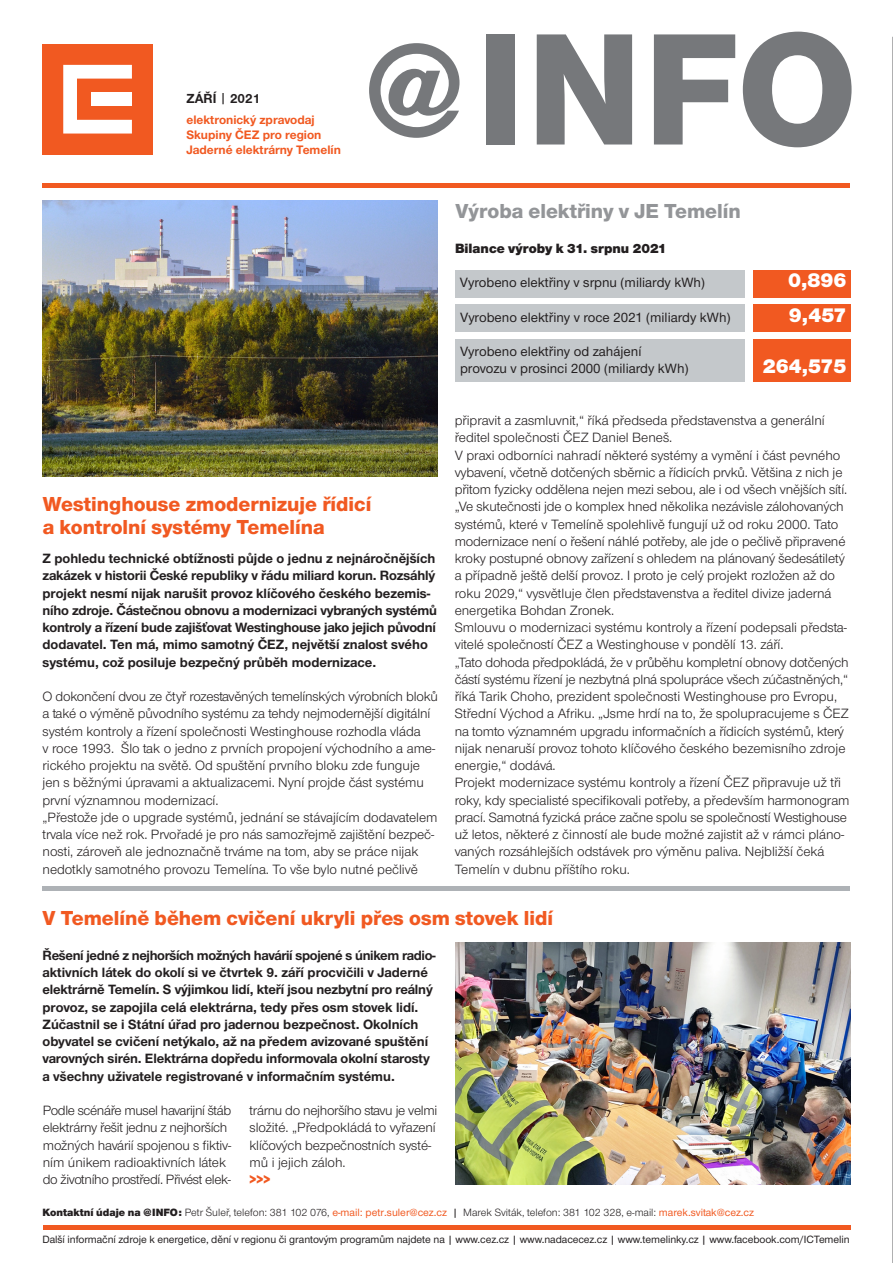
<style>
.page{position:relative;width:893px;height:1263px;background:#fff}
.page>*{position:absolute;margin:0;border:0;box-sizing:border-box;transform-origin:0 0}
.t1{font:800 165px "Nimbus CEZOT";color:#76787b}
.titulek_16{font:800 21px/22.5px "Nimbus CEZOT";color:#f15921}
.titulek_16-2{font:800 21px "Nimbus CEZOT";color:#939598}
._00_text{font:900 21px "Nimbus CEZOT";color:#fff}
._00_text-2{font:13.95px/17.2px "Nimbus CEZOT";letter-spacing:-.005em;color:#231f20}
._00_text-3{font:700 13.95px/17.2px "Nimbus CEZOT";color:#231f20}
._00_text-4{font:500 13.95px "Nimbus CEZOT";color:#231f20}
._00_text-5{font:900 13.95px "Nimbus CEZOT";color:#231f20}
._00_text-6{font:800 13.95px "Nimbus CEZOT";color:#f15921}
.t2{font:700 13.5px "Nimbus CEZ";color:#231f20}
.t3{font:700 12.75px/15.3px "Nimbus CEZOT";color:#f15921}
.tiráž{font:500 10.95px "Nimbus CEZOT";letter-spacing:-.005em;color:#231f20}
.tiráž-2{font:10.95px "Nimbus CEZOT";color:#231f20}
.s1{font-family:"Nimbus CEZOT";font-weight:500}
.s2{font-size:135px}
.s3{font-weight:900}
.s4{font-weight:500;color:#f15921}
.s5{font-weight:500}
</style>
<div class="page">
<hr style="left:892px;top:37px;width:1px;height:1226px;background:#636366">
<img style="left:42px;top:201px;width:396px;height:276px">
<div style="left:42px;top:44px;width:111px;height:110px;background:#f15921"></div>
<svg style="left:63px;top:65px;width:69px;height:69px"></svg>
<div style="left:91px;top:92px;width:40px;height:14px;background:#fff"></div>
<hr style="left:43px;top:1225px;width:807px;height:4px;background:#f15921">
<div style="left:456px;top:270px;width:289px;height:27px;background:#c4c8cb"></div>
<div style="left:456px;top:339px;width:289px;height:42px;background:#c4c8cb"></div>
<div style="left:753px;top:270px;width:98px;height:27px;background:#f15921"></div>
<div style="left:753px;top:339px;width:98px;height:42px;background:#f15921"></div>
<div style="left:456px;top:304px;width:289px;height:28px;background:#c4c8cb"></div>
<div style="left:753px;top:304px;width:98px;height:28px;background:#f15921"></div>
<hr style="left:43px;top:184px;width:807px;height:4px;background:#f15921">
<img style="left:455px;top:943px;width:395px;height:241px">
<hr style="left:43px;top:887px;width:807px;height:4px;background:#aeb2b6">
<p class="t2" style="left:186px;top:90px;width:75px">ZÁŘÍ <span class="s1">|</span> 2021</p>
<p class="t3" style="left:186px;top:112px;width:156px">elektronický zpravodaj<br>Skupiny ČEZ pro region<br>Jaderné elektrárny Temelín</p>
<p class="t1" style="left:365px;top:-5px;width:494px"><span class="s2">@</span>INFO</p>
<p class="titulek_16-2" style="left:455px;top:199px;width:287px">Výroba elektřiny v JE Temelín</p>
<p class="_00_text-5" style="left:455px;top:240px;width:213px">Bilance výroby k 31. srpnu 2021</p>
<p class="_00_text-4" style="left:460px;top:274px;width:247px">Vyrobeno elektřiny v srpnu (miliardy kWh)</p>
<p class="_00_text" style="left:788px;top:268px;width:60px">0,896</p>
<p class="_00_text-4" style="left:460px;top:309px;width:272px">Vyrobeno elektřiny v roce 2021 (miliardy kWh)</p>
<p class="_00_text" style="left:789px;top:302px;width:59px">9,457</p>
<p class="_00_text-4" style="left:460px;top:343px;width:183px">Vyrobeno elektřiny od zahájení</p>
<p class="_00_text-4" style="left:460px;top:360px;width:230px">provozu v prosinci 2000 (miliardy kWh)</p>
<p class="_00_text" style="left:763px;top:354px;width:85px">264,575</p>
<p class="_00_text-2" style="left:455px;top:412px;width:371px">připravit a zasmluvnit,“ říká předseda představenstva a generální ředitel společnosti ČEZ Daniel Beneš.</p>
<p class="_00_text-2" style="left:455px;top:446px;width:394px">V praxi odborníci nahradí některé systémy a vymění i část pevného vybavení, včetně dotčených sběrnic a řídicích prvků. Většina z nich je přitom fyzicky oddělena nejen mezi sebou, ale i od všech vnějších sítí.</p>
<p class="_00_text-2" style="left:455px;top:498px;width:392px">„Ve skutečnosti jde o komplex hned několika nezávisle zálohovaných systémů, které v Temelíně spolehlivě fungují už od roku 2000. Tato modernizace není o řešení náhlé potřeby, ale jde o pečlivě připravené kroky postupné obnovy zařízení s ohledem na plánovaný šedesátiletý a případně ještě delší provoz. I proto je celý projekt rozložen až do roku 2029,“ vysvětluje člen představenstva a ředitel divize jaderná energetika Bohdan Zronek.</p>
<p class="_00_text-2" style="left:455px;top:619px;width:394px">Smlouvu o modernizaci systému kontroly a řízení podepsali předsta&shy;vitelé společností ČEZ a Westinghouse v pondělí 13. září.</p>
<p class="_00_text-2" style="left:455px;top:653px;width:396px">„Tato dohoda předpokládá, že v průběhu kompletní obnovy dotčených částí systému řízení je nezbytná plná spolupráce všech zúčastněných,“ říká Tarik Choho, prezident společnosti Westinghouse pro Evropu, Střední Východ a Afriku. „Jsme hrdí na to, že spolupracujeme s ČEZ na tomto významném upgradu informačních a řídicích systémů, který nijak nenaruší provoz tohoto klíčového českého bezemisního zdroje energie,“ dodává.</p>
<p class="_00_text-2" style="left:455px;top:774px;width:396px">Projekt modernizace systému kontroly a řízení ČEZ připravuje už tři roky, kdy specialisté specifikovali potřeby, a především harmonogram prací. Samotná fyzická práce začne spolu se společností Westighouse už letos, některé z činností ale bude možné zajistit až v rámci pláno&shy;vaných rozsáhlejších odstávek pro výměnu paliva. Nejbližší čeká Temelín v dubnu příštího roku.</p>
<p class="titulek_16" style="left:43px;top:907px;width:512px">V Temelíně během cvičení ukryli přes osm stovek lidí</p>
<p class="_00_text-3" style="left:43px;top:946px;width:395px">Řešení jedné z nejhorších možných havárií spojené s únikem radio&shy;aktivních látek do okolí si ve čtvrtek 9. září procvičili v Jaderné elektrárně Temelín. S výjimkou lidí, kteří jsou nezbytní pro reálný provoz, se zapojila celá elektrárna, tedy přes osm stovek lidí.<br>Zúčastnil se i Státní úřad pro jadernou bezpečnost. Okolních obyvatel se cvičení netýkalo, až na předem avizované spuštění varovných sirén. Elektrárna dopředu informovala okolní starosty a všechny uživatele registrované v informačním systému.</p>
<p class="_00_text-2" style="left:43px;top:1102px;width:190px">Podle scénáře musel havarijní štáb elektrárny řešit jednu z nejhorších možných havárií spojenou s fiktiv&shy;ním únikem radioaktivních látek do životního prostředí. Přivést elek-</p>
<p class="_00_text-2" style="left:249px;top:1102px;width:189px">trárnu do nejhoršího stavu je velmi složité. „Předpokládá to vyřazení klíčových bezpečnostních systé&shy;mů i jejich záloh.</p>
<p class="titulek_16" style="left:43px;top:493px;width:330px">Westinghouse zmodernizuje řídicí a kontrolní systémy Temelína</p>
<p class="_00_text-3" style="left:43px;top:550px;width:396px">Z pohledu technické obtížnosti půjde o jednu z nejnáročnějších zakázek v historii České republiky v řádu miliard korun. Rozsáhlý projekt nesmí nijak narušit provoz klíčového českého bezemis&shy;ního zdroje. Částečnou obnovu a modernizaci vybraných systémů kontroly a řízení bude zajišťovat Westinghouse jako jejich původní dodavatel. Ten má, mimo samotný ČEZ, největší znalost svého systému, což posiluje bezpečný průběh modernizace.</p>
<p class="_00_text-2" style="left:43px;top:688px;width:397px">O dokončení dvou ze čtyř rozestavěných temelínských výrobních bloků a také o výměně původního systému za tehdy nejmodernější digitální systém kontroly a řízení společnosti Westinghouse rozhodla vláda<br>v roce 1993. Šlo tak o jedno z prvních propojení východního a ame&shy;rického projektu na světě. Od spuštění prvního bloku zde funguje jen s běžnými úpravami a aktualizacemi. Nyní projde část systému první významnou modernizací.</p>
<p class="_00_text-2" style="left:43px;top:809px;width:396px">„Přestože jde o upgrade systémů, jednání se stávajícím dodavatelem trvala více než rok. Prvořadé je pro nás samozřejmě zajištění bezpeč&shy;nosti, zároveň ale jednoznačně trváme na tom, aby se práce nijak nedotkly samotného provozu Temelína. To vše bylo nutné pečlivě</p>
<p class="_00_text-6" style="left:249px;top:1171px;width:22px">&gt;&gt;&gt;</p>
<p class="tiráž-2" style="left:43px;top:1206px;width:713px"><span class="s3">Kontaktní údaje na @INFO:</span> Petr Šuleř, telefon: 381 102 076, <span class="s4">e-mail: petr.suler@cez.cz</span> <span class="s5">|</span> Marek Sviták, telefon: 381 102 328, e-mail: <span class="s4">marek.svitak@cez.cz</span></p>
<p class="tiráž" style="left:43px;top:1233px;width:809px">Další informační zdroje k energetice, dění v regionu či grantovým programům najdete na | www.cez.cz | www.nadacecez.cz | www.temelinky.cz | www.facebook.com/ICTemelin</p>
</div>
